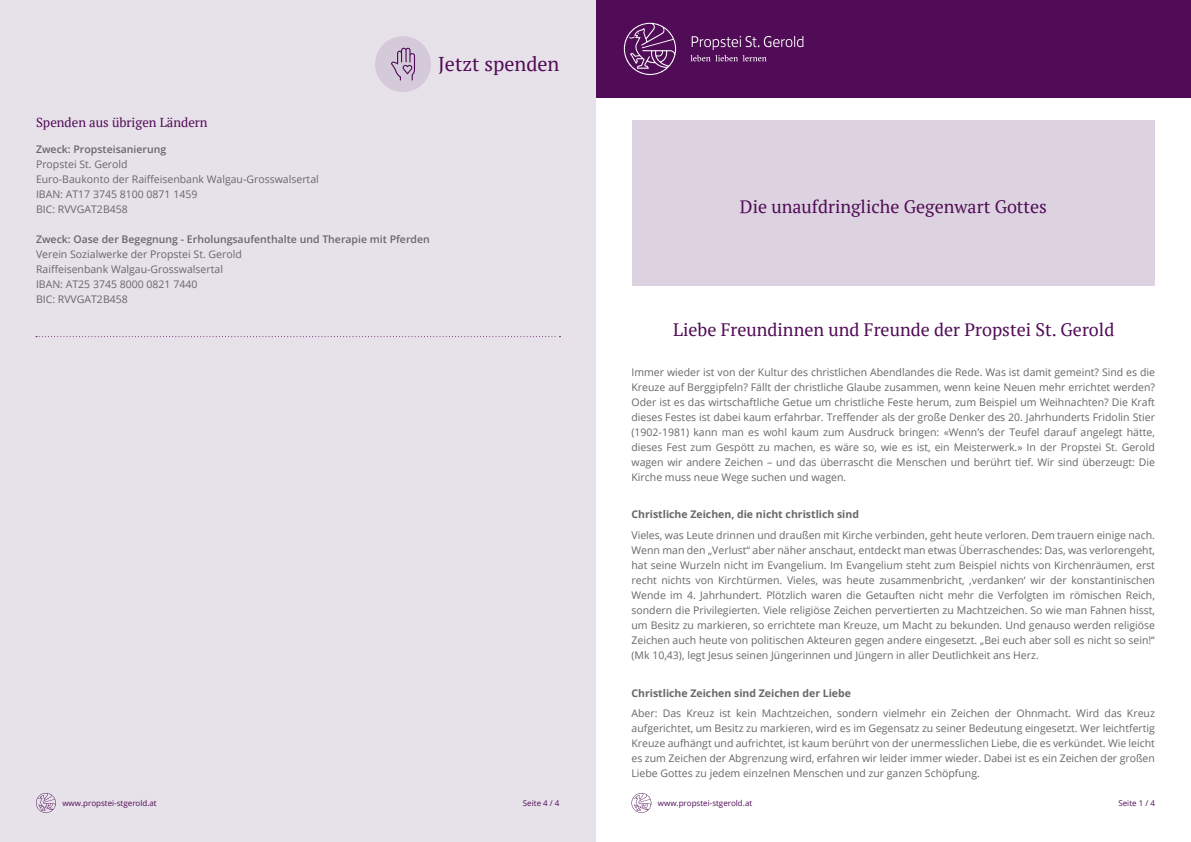
<style>
.page{position:relative;width:1191px;height:842px;background:#fff}
.page>*{position:absolute;margin:0;border:0;box-sizing:border-box;transform-origin:0 0}
.t1{font:20px "PT Serif";color:#500c56}
.t2{font:18px "PT Serif";color:#500c56}
.t3{font:13px "PT Serif";color:#500c56}
.t4{font:10.5px/15px "Open Sans";color:#67676a;text-align:justify}
.t5{font:700 10.5px "Open Sans";color:#67676a}
.t6{font:600 10.5px "Open Sans";color:#67676a}
.t7{font:8px "Open Sans";color:#500c56}
.s1{font-weight:600}
</style>
<div class="page">
<div style="left:632px;top:121px;width:523px;height:165px;background:#ddd3e0"></div>
<div style="left:587px;top:0;width:604px;height:98px;background:#500c56"></div>
<svg style="left:631px;top:793px;width:20px;height:20px"></svg>
<svg style="left:624px;top:23px;width:52px;height:52px"></svg>
<svg style="left:690px;top:36px;width:113px;height:25px"></svg>
<div style="left:0;top:0;width:595px;height:842px;background:#e7e1ea"></div>
<div style="left:375px;top:36px;width:56px;height:56px;background:#d4cada;border-radius:50%"></div>
<svg style="left:391px;top:48px;width:24px;height:32px"></svg>
<svg style="left:36px;top:793px;width:20px;height:20px"></svg>
<svg style="left:36px;top:336px;width:524px;height:1px"></svg>
<p class="t1" style="left:438px;top:51px;width:123px">Jetzt spenden</p>
<p class="t3" style="left:36px;top:114px;width:173px">Spenden aus übrigen Ländern</p>
<p class="t4" style="left:36px;top:142px;width:284px;text-align:left"><span class="s1">Zweck: Propsteisanierung<br></span>Propstei St. Gerold<br>Euro-Baukonto der Raiffeisenbank Walgau-Grosswalsertal<br>IBAN: AT17 3745 8100 0871 1459<br>BIC: RVVGAT2B458</p>
<p class="t6" style="left:36px;top:232px;width:395px">Zweck: Oase der Begegnung - Erholungsaufenthalte und Therapie mit Pferden</p>
<p class="t4" style="left:36px;top:247px;width:207px">Verein Sozialwerke der Propstei St. Gerold</p>
<p class="t4" style="left:36px;top:262px;width:188px">Raiffeisenbank Walgau-Grosswalsertal</p>
<p class="t4" style="left:36px;top:277px;width:163px">IBAN: AT25 3745 8000 0821 7440</p>
<p class="t4" style="left:36px;top:292px;width:93px">BIC: RVVGAT2B458</p>
<p class="t7" style="left:62px;top:798px;width:96px">www.propstei-stgerold.at</p>
<p class="t7" style="left:523px;top:798px;width:38px">Seite 4 / 4</p>
<p class="t2" style="left:740px;top:195px;width:309px">Die unaufdringliche Gegenwart Gottes</p>
<p class="t2" style="left:673px;top:318px;width:442px">Liebe Freundinnen und Freunde der Propstei St. Gerold</p>
<p class="t4" style="left:631px;top:364px;width:525px">Immer wieder ist von der Kultur des christlichen Abendlandes die Rede. Was ist damit gemeint? Sind es die Kreuze auf Berggipfeln? Fällt der christliche Glaube zusammen, wenn keine Neuen mehr errichtet werden?<br>Oder ist es das wirtschaftliche Getue um christliche Feste herum, zum Beispiel um Weihnachten? Die Kraft dieses Festes ist dabei kaum erfahrbar. Treffender als der große Denker des 20. Jahrhunderts Fridolin Stier (1902-1981) kann man es wohl kaum zum Ausdruck bringen: «Wenn’s der Teufel darauf angelegt hätte, dieses Fest zum Gespött zu machen, es wäre so, wie es ist, ein Meisterwerk.» In der Propstei St. Gerold wagen wir andere Zeichen – und das überrascht die Menschen und berührt tief. Wir sind überzeugt: Die Kirche muss neue Wege suchen und wagen.</p>
<p class="t5" style="left:631px;top:507px;width:229px">Christliche Zeichen, die nicht christlich sind</p>
<p class="t4" style="left:631px;top:527px;width:525px">Vieles, was Leute drinnen und draußen mit Kirche verbinden, geht heute verloren. Dem trauern einige nach.<br>Wenn man den „Verlust“ aber näher anschaut, entdeckt man etwas Überraschendes: Das, was verlorengeht, hat seine Wurzeln nicht im Evangelium. Im Evangelium steht zum Beispiel nichts von Kirchenräumen, erst recht nichts von Kirchtürmen. Vieles, was heute zusammenbricht, ‚verdanken‘ wir der konstantinischen Wende im 4. Jahrhundert. Plötzlich waren die Getauften nicht mehr die Verfolgten im römischen Reich, sondern die Privilegierten. Viele religiöse Zeichen pervertierten zu Machtzeichen. So wie man Fahnen hisst, um Besitz zu markieren, so errichtete man Kreuze, um Macht zu bekunden. Und genauso werden religiöse Zeichen auch heute von politischen Akteuren gegen andere eingesetzt. „Bei euch aber soll es nicht so sein!“ (Mk 10,43), legt Jesus seinen Jüngerinnen und Jüngern in aller Deutlichkeit ans Herz.</p>
<p class="t5" style="left:631px;top:685px;width:221px">Christliche Zeichen sind Zeichen der Liebe</p>
<p class="t4" style="left:631px;top:706px;width:525px">Aber: Das Kreuz ist kein Machtzeichen, sondern vielmehr ein Zeichen der Ohnmacht. Wird das Kreuz aufgerichtet, um Besitz zu markieren, wird es im Gegensatz zu seiner Bedeutung eingesetzt. Wer leichtfertig Kreuze aufhängt und aufrichtet, ist kaum berührt von der unermesslichen Liebe, die es verkündet. Wie leicht es zum Zeichen der Abgrenzung wird, erfahren wir leider immer wieder. Dabei ist es ein Zeichen der großen Liebe Gottes zu jedem einzelnen Menschen und zur ganzen Schöpfung.</p>
<p class="t7" style="left:658px;top:798px;width:96px">www.propstei-stgerold.at</p>
<p class="t7" style="left:1118px;top:798px;width:38px">Seite 1 / 4</p>
</div>
